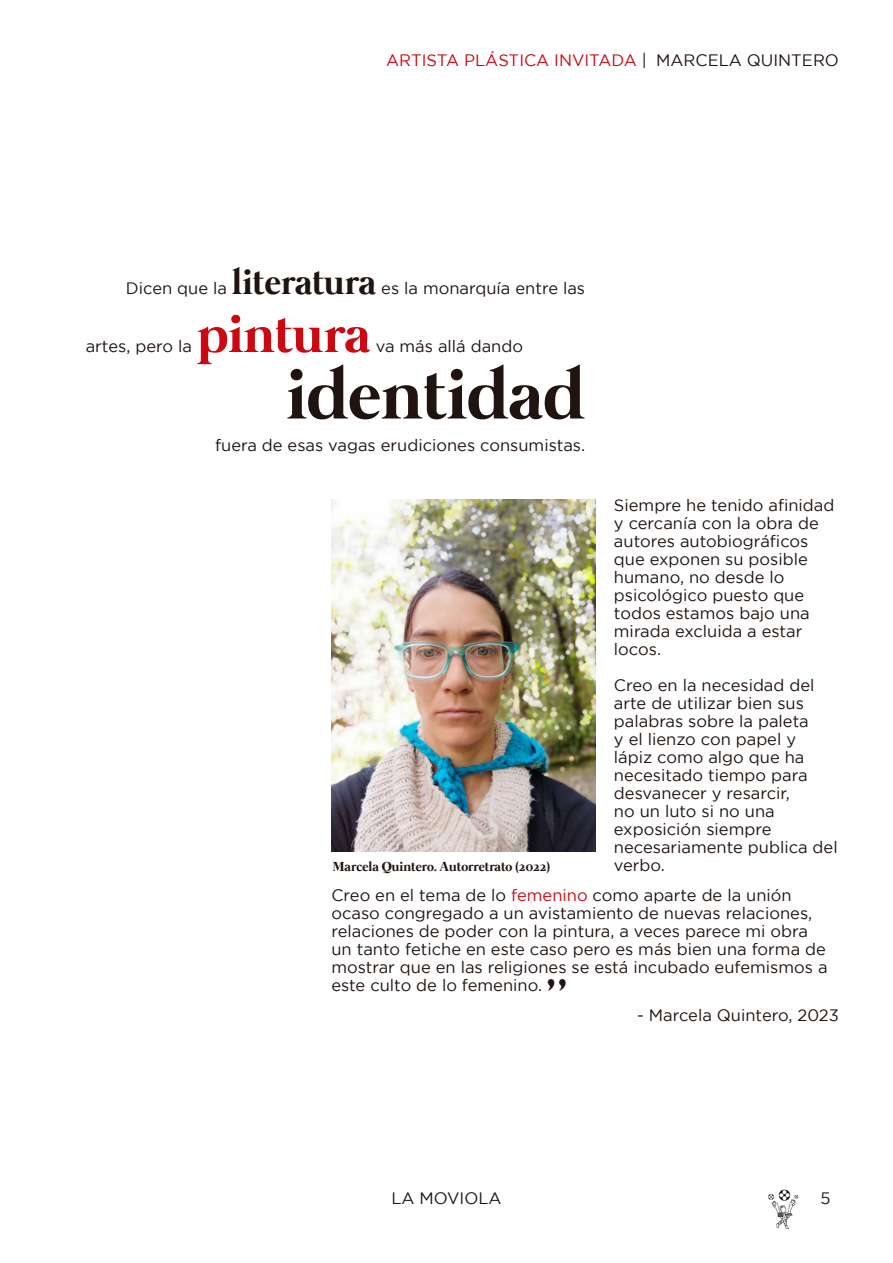
<style>
.page{position:relative;width:893px;height:1263px;background:#fff}
.page>*{position:absolute;margin:0;border:0;box-sizing:border-box;transform-origin:0 0}
.t1{font:700 72px "Mermaid";color:#1f1410}
.t2{font:700 54px "Mermaid";color:#cb0912}
.t3{font:16.5px/18px "Gotham";color:#1f1410}
.t4{font:16.5px "Gotham";color:#cb0912}
.t5{font:700 13.5px "Mermaid";color:#1f1410}
.s1{color:#1f1410}
.s2{font-family:"Mermaid";font-weight:700;font-size:36px}
.s3{color:#cb0912}
</style>
<div class="page">
<img style="left:768px;top:1189px;width:31px;height:40px">
<img style="left:331px;top:499px;width:265px;height:352px">
<p class="t4" style="left:386px;top:51px;width:454px">ARTISTA PLÁSTICA INVITADA <span class="s1">| MARCELA QUINTERO</span></p>
<p class="t3" style="left:126px;top:279px;width:461px">Dicen que la <span class="s2">literatura</span> es la monarquía entre las</p>
<h2 class="t2" style="left:197px;top:303px;width:175px">pintura</h2>
<p class="t3" style="left:376px;top:337px;width:149px">va más allá dando</p>
<p class="t3" style="left:86px;top:337px;width:108px">artes, pero la</p>
<h1 class="t1" style="left:286px;top:354px;width:300px">identidad</h1>
<p class="t3" style="left:215px;top:436px;width:372px">fuera de esas vagas erudiciones consumistas.</p>
<p class="t5" style="left:333px;top:859px;width:219px">Marcela Quintero. Autorretrato (2022)</p>
<p class="t3" style="left:614px;top:496px;width:222px">Siempre he tenido afinidad y cercanía con la obra de autores autobiográficos que exponen su posible humano, no desde lo psicológico puesto que todos estamos bajo una mirada excluida a estar locos.</p>
<p class="t3" style="left:614px;top:676px;width:225px">Creo en la necesidad del arte de utilizar bien sus palabras sobre la paleta<br>y el lienzo con papel y lápiz como algo que ha necesitado tiempo para desvanecer y resarcir,<br>no un luto si no una exposición siempre necesariamente publica del verbo.</p>
<p class="t3" style="left:331px;top:886px;width:498px">Creo en el tema de lo <span class="s3">femenino</span> como aparte de la unión ocaso congregado a un avistamiento de nuevas relaciones, relaciones de poder con la pintura, a veces parece mi obra un tanto fetiche en este caso pero es más bien una forma de mostrar que en las religiones se está incubado eufemismos a este culto de lo femenino.</p>
<p class="t3" style="left:637px;top:1005px;width:203px">- Marcela Quintero, 2023</p>
<p class="t3" style="left:391px;top:1189px;width:112px">LA MOVIOLA</p>
<p class="t3" style="left:820px;top:1189px;width:12px">5</p>
</div>
